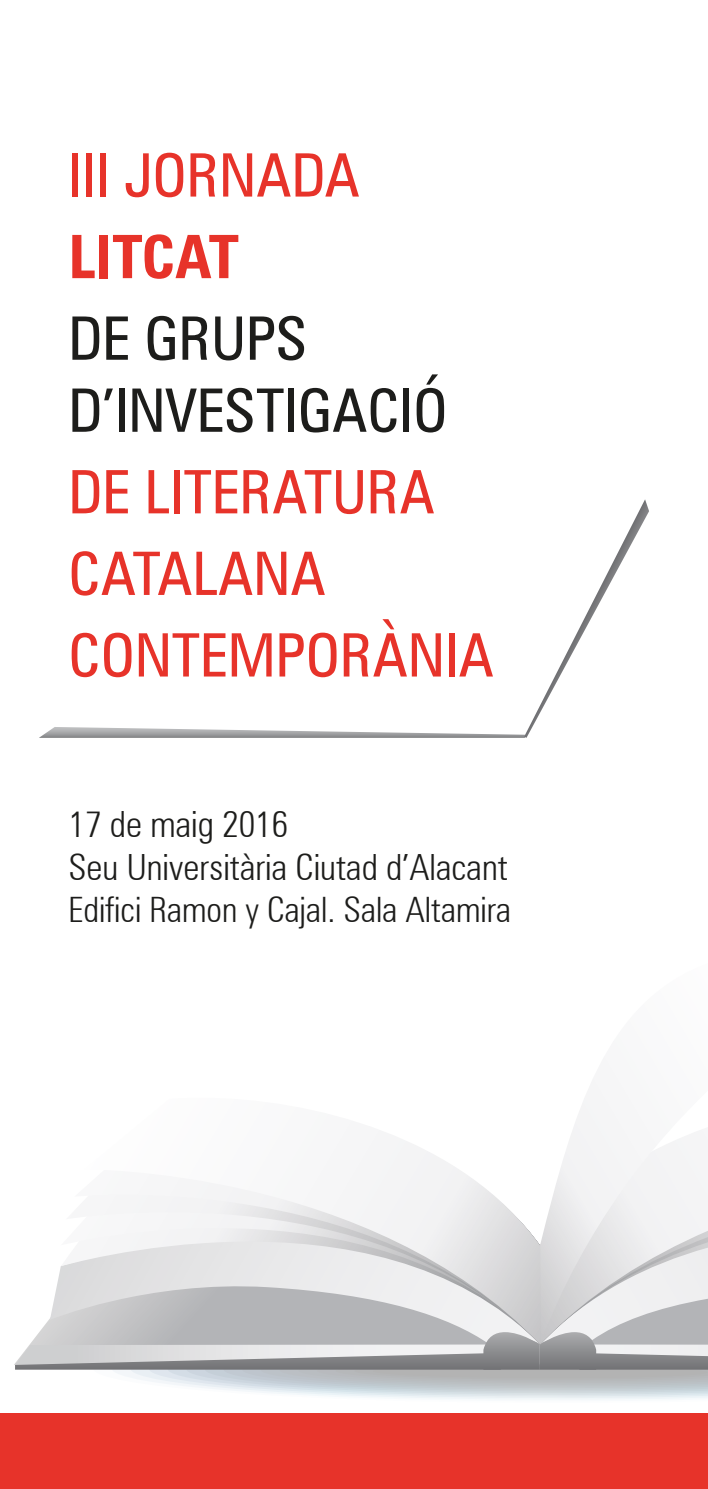
<style>
.page{position:relative;width:708px;height:1489px;background:#fff}
.page>*{position:absolute;margin:0;border:0;box-sizing:border-box;transform-origin:0 0}
.t1{font:condensed 60px/81.5px "Zurich BT";color:#e7332a}
.t2{font:condensed 60px/72px "Zurich BT";color:#1d1d1b}
.t3{font:700 condensed 60px "Zurich BT";color:#e7332a}
.t4{font:300 condensed 36px/43.2px "Zurich BT";color:#1d1d1b}
.t5{font:300 condensed 35px "Zurich BT";color:#1d1d1b}
</style>
<div class="page">
<div style="left:0;top:1413px;width:708px;height:75px;background:#e7332a"></div>
<svg style="left:15px;top:1139px;width:693px;height:261px"></svg>
<svg style="left:540px;top:1098px;width:168px;height:246px"></svg>
<svg style="left:40px;top:499px;width:609px;height:238px"></svg>
<p class="t1" style="left:68px;top:134px;width:293px">III JORNADA</p>
<p class="t3" style="left:68px;top:220px;width:172px">LITCAT</p>
<p class="t2" style="left:68px;top:302px;width:380px">DE GRUPS<br>D’INVESTIGACIÓ</p>
<p class="t1" style="left:68px;top:451px;width:427px">DE LITERATURA<br>CATALANA<br>CONTEMPORÀNIA</p>
<p class="t4" style="left:68px;top:802px;width:441px">17 de maig 2016<br>Seu Universitària Ciutad d’Alacant</p>
<p class="t5" style="left:68px;top:888px;width:444px">Edifici Ramon y Cajal. Sala Altamira</p>
</div>
